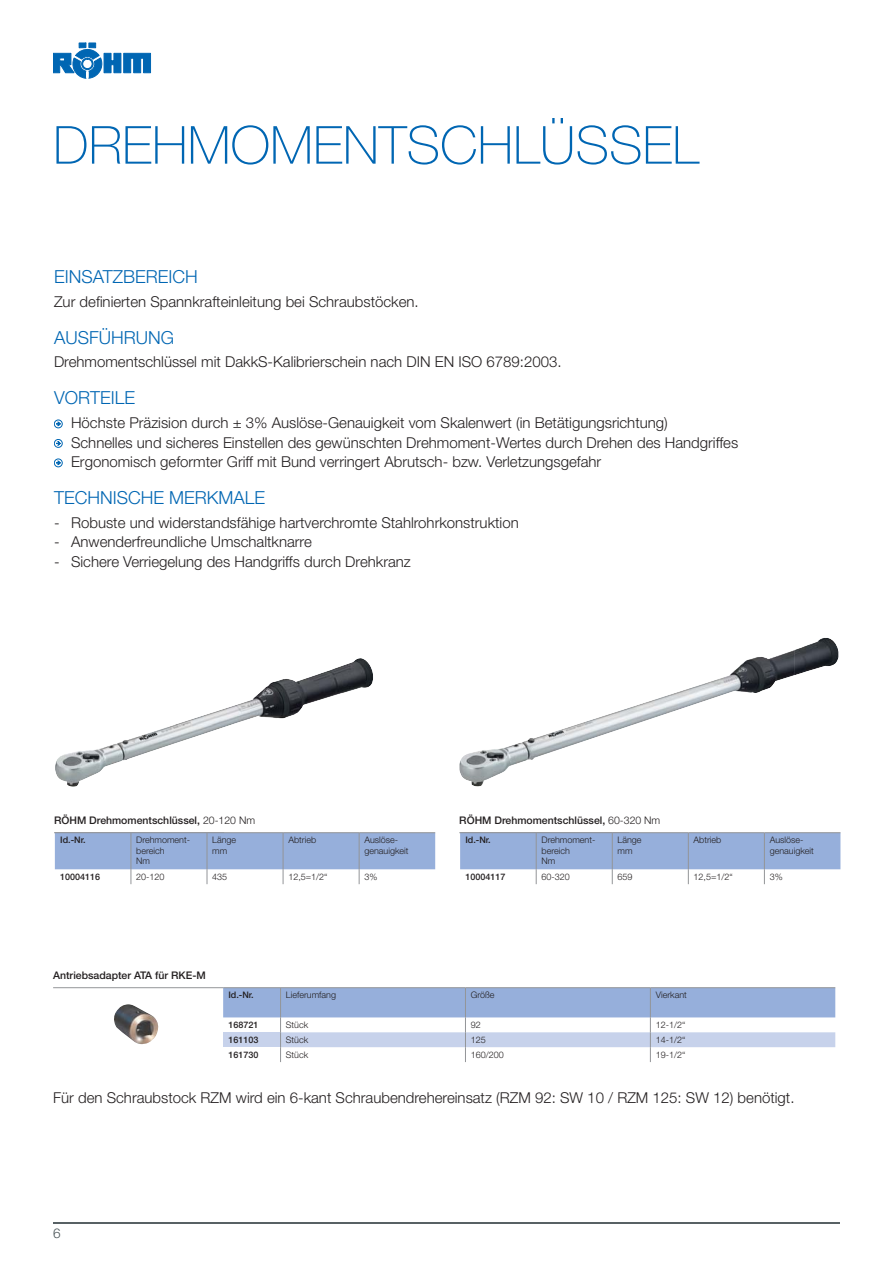
<style>
.page{position:relative;width:893px;height:1263px;background:#fff}
.page>*{position:absolute;margin:0;border:0;box-sizing:border-box;transform-origin:0 0}
.t1{font:100 52.5px "Helvetica Neue LT Std";color:#0066b3}
.t2{font:300 18px "Helvetica Neue LT Std";color:#0066b3}
.t3{font:300 15px/19.5px "Helvetica Neue LT Std";color:#231f20}
.t4{font:300 13.5px "Helvetica Neue LT Std";color:#4b5559}
.t5{font:500 10.5px "Helvetica Neue LT Std";color:#231f20}
.t6{font:300 9px/10.5px "Helvetica Neue LT Std";color:#231f20}
.t7{font:500 9px "Helvetica Neue LT Std";color:#231f20}
.s1{font-weight:300}
</style>
<div class="page">
<svg style="left:53px;top:43px;width:98px;height:35px"></svg>
<div style="left:82px;top:58px;width:11px;height:12px;border:1px solid #0066b3;border-radius:50%"></div>
<div style="left:83px;top:59px;width:9px;height:10px;border:1px solid #0066b3;border-radius:50%"></div>
<hr style="left:53px;top:1222px;width:786px;height:2px;background:#586164">
<hr style="left:54px;top:832px;width:170px;height:1px;background:#939598">
<hr style="left:207px;top:832px;width:76px;height:1px;background:#939598">
<hr style="left:283px;top:832px;width:76px;height:1px;background:#939598">
<hr style="left:359px;top:832px;width:76px;height:1px;background:#939598">
<svg style="left:55px;top:833px;width:380px;height:51px"></svg>
<img style="left:55px;top:658px;width:318px;height:129px">
<div style="left:54px;top:420px;width:9px;height:8px;border:1px solid #0066b3;border-radius:50%"></div>
<svg style="left:56px;top:422px;width:5px;height:4px"></svg>
<div style="left:54px;top:439px;width:9px;height:9px;border:1px solid #0066b3;border-radius:50%"></div>
<svg style="left:56px;top:441px;width:5px;height:4px"></svg>
<div style="left:54px;top:459px;width:9px;height:8px;border:1px solid #0066b3;border-radius:50%"></div>
<svg style="left:56px;top:461px;width:5px;height:4px"></svg>
<hr style="left:459px;top:832px;width:170px;height:1px;background:#939598">
<hr style="left:612px;top:832px;width:76px;height:1px;background:#939598">
<hr style="left:688px;top:832px;width:76px;height:1px;background:#939598">
<hr style="left:764px;top:832px;width:76px;height:1px;background:#939598">
<svg style="left:460px;top:833px;width:380px;height:51px"></svg>
<img style="left:459px;top:650px;width:336px;height:137px">
<img style="left:795px;top:638px;width:43px;height:37px">
<hr style="left:53px;top:987px;width:170px;height:1px;background:#939598">
<img style="left:114px;top:1004px;width:45px;height:40px">
<hr style="left:223px;top:987px;width:242px;height:1px;background:#939598">
<hr style="left:465px;top:987px;width:185px;height:1px;background:#939598">
<hr style="left:650px;top:987px;width:185px;height:1px;background:#939598">
<svg style="left:223px;top:988px;width:612px;height:74px"></svg>
<h1 class="t1" style="left:53px;top:115px;width:647px">DREHMOMENTSCHLÜSSEL</h1>
<p class="t2" style="left:54px;top:270px;width:145px">EINSATZBEREICH</p>
<p class="t3" style="left:54px;top:293px;width:366px">Zur definierten Spannkrafteinleitung bei Schraubstöcken.</p>
<p class="t2" style="left:54px;top:331px;width:121px">AUSFÜHRUNG</p>
<p class="t3" style="left:54px;top:354px;width:509px">Drehmomentschlüssel mit DakkS-Kalibrierschein nach DIN EN ISO 6789:2003.</p>
<p class="t2" style="left:54px;top:392px;width:83px">VORTEILE</p>
<p class="t3" style="left:71px;top:414px;width:669px">Höchste Präzision durch ± 3% Auslöse-Genauigkeit vom Skalenwert (in Betätigungsrichtung)<br>Schnelles und sicheres Einstellen des gewünschten Drehmoment-Wertes durch Drehen des Handgriffes<br>Ergonomisch geformter Griff mit Bund verringert Abrutsch- bzw. Verletzungsgefahr</p>
<p class="t2" style="left:54px;top:491px;width:212px">TECHNISCHE MERKMALE</p>
<p class="t3" style="left:54px;top:514px;width:466px">- Robuste und widerstandsfähige hartverchromte Stahlrohrkonstruktion</p>
<p class="t3" style="left:54px;top:534px;width:259px">- Anwenderfreundliche Umschaltknarre</p>
<p class="t3" style="left:54px;top:553px;width:358px">- Sichere Verriegelung des Handgriffs durch Drehkranz</p>
<p class="t5" style="left:54px;top:817px;width:203px">RÖHM Drehmomentschlüssel, <span class="s1">20-120 Nm</span></p>
<p class="t7" style="left:60px;top:837px;width:27px">Id.-Nr.</p>
<p class="t6" style="left:136px;top:836px;width:55px">Drehmoment&shy;bereich<br>Nm</p>
<p class="t6" style="left:212px;top:836px;width:26px">Länge mm</p>
<p class="t6" style="left:288px;top:836px;width:29px">Abtrieb</p>
<p class="t6" style="left:364px;top:836px;width:46px">Auslöse&shy;genauigkeit</p>
<p class="t7" style="left:60px;top:874px;width:42px">10004116</p>
<p class="t6" style="left:136px;top:872px;width:30px">20-120</p>
<p class="t6" style="left:212px;top:872px;width:17px">435</p>
<p class="t6" style="left:288px;top:872px;width:41px">12,5=1/2“</p>
<p class="t6" style="left:364px;top:872px;width:14px">3%</p>
<p class="t5" style="left:53px;top:972px;width:154px">Antriebsadapter ATA für RKE-M</p>
<p class="t5" style="left:459px;top:817px;width:203px">RÖHM Drehmomentschlüssel, <span class="s1">60-320 Nm</span></p>
<p class="t7" style="left:465px;top:837px;width:27px">Id.-Nr.</p>
<p class="t6" style="left:541px;top:836px;width:55px">Drehmoment&shy;bereich<br>Nm</p>
<p class="t6" style="left:617px;top:836px;width:26px">Länge mm</p>
<p class="t6" style="left:694px;top:836px;width:29px">Abtrieb</p>
<p class="t6" style="left:770px;top:836px;width:46px">Auslöse&shy;genauigkeit</p>
<p class="t7" style="left:465px;top:874px;width:42px">10004117</p>
<p class="t6" style="left:541px;top:872px;width:30px">60-320</p>
<p class="t6" style="left:617px;top:872px;width:17px">659</p>
<p class="t6" style="left:694px;top:872px;width:41px">12,5=1/2“</p>
<p class="t6" style="left:770px;top:872px;width:14px">3%</p>
<p class="t7" style="left:228px;top:992px;width:27px">Id.-Nr.</p>
<p class="t6" style="left:286px;top:991px;width:52px">Lieferumfang</p>
<p class="t6" style="left:471px;top:991px;width:25px">Größe</p>
<p class="t6" style="left:656px;top:991px;width:33px">Vierkant</p>
<p class="t7" style="left:228px;top:1022px;width:32px">168721</p>
<p class="t6" style="left:286px;top:1020px;width:24px">Stück</p>
<p class="t6" style="left:471px;top:1020px;width:12px">92</p>
<p class="t6" style="left:656px;top:1020px;width:31px">12-1/2“</p>
<p class="t7" style="left:228px;top:1037px;width:32px">161103</p>
<p class="t6" style="left:286px;top:1035px;width:24px">Stück</p>
<p class="t6" style="left:471px;top:1035px;width:17px">125</p>
<p class="t6" style="left:656px;top:1035px;width:31px">14-1/2“</p>
<p class="t7" style="left:228px;top:1051px;width:32px">161730</p>
<p class="t6" style="left:286px;top:1050px;width:24px">Stück</p>
<p class="t6" style="left:471px;top:1050px;width:35px">160/200</p>
<p class="t6" style="left:656px;top:1050px;width:31px">19-1/2“</p>
<p class="t3" style="left:53px;top:1089px;width:743px">Für den Schraubstock RZM wird ein 6-kant Schraubendrehereinsatz (RZM 92: SW 10 / RZM 125: SW 12) benötigt.</p>
<p class="t4" style="left:53px;top:1228px;width:9px">6</p>
</div>
